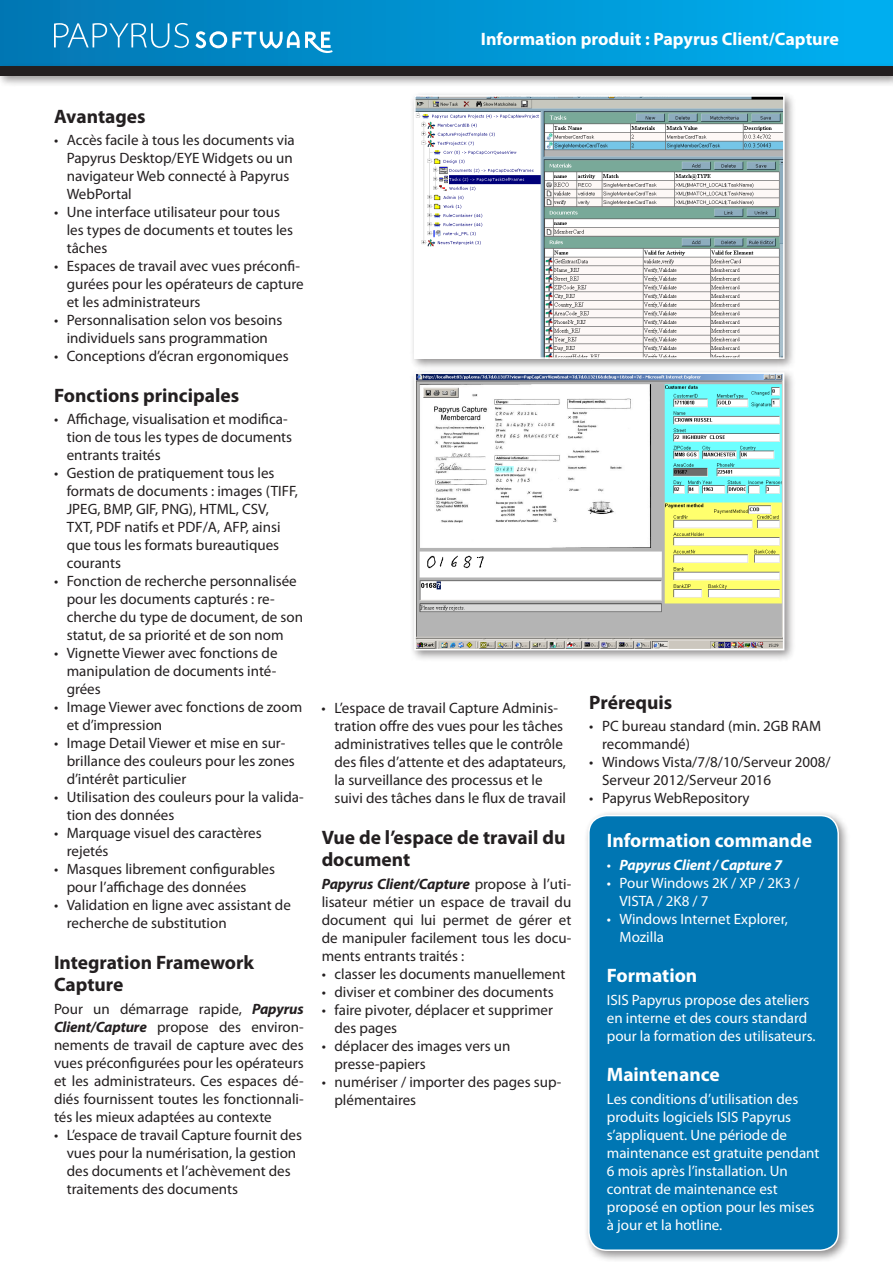
<style>
.page{position:relative;width:893px;height:1263px;background:#fff}
.page>*{position:absolute;margin:0;border:0;box-sizing:border-box;transform-origin:0 0}
.t1{font:700 19.5px/22.5px "Myriad Pro";color:#231f20}
.t2{font:700 19.5px "Myriad Pro";color:#fff}
.t3{font:700 18px "Myriad Pro";color:#fff}
.t4{font:15px/18px "Myriad Pro";color:#231f20}
.t5{font:15px/18px "Myriad Pro";color:#fff}
.t6{font:italic 700 15px "Myriad Pro";letter-spacing:-.01em;color:#fff}
.s1{font-weight:700;font-style:italic}
.s2{font-weight:400;font-style:normal}
</style>
<div class="page">
<div style="left:0;top:0;width:893px;height:71px;background:linear-gradient(to right,#0276b2,#00b0f1)"></div>
<div style="left:0;top:62px;width:893px;height:25px;background:#231f20;opacity:.5"></div>
<div style="left:0;top:67px;width:893px;height:9px;background:#231f20"></div>
<svg style="left:54px;top:23px;width:135px;height:25px;background:#3296c7"></svg>
<svg style="left:195px;top:31px;width:138px;height:23px"></svg>
<div style="left:583px;top:809px;width:267px;height:453px;background:#231f20;opacity:.5"></div>
<div style="left:589px;top:815px;width:249px;height:435px;background:#0076b3;border-radius:18px"></div>
<div style="left:588px;top:815px;width:251px;height:436px;border:2px solid #fff;border-radius:18px"></div>
<div style="left:409px;top:90px;width:386px;height:280px;background:#231f20;opacity:.5"></div>
<img style="left:417px;top:98px;width:365px;height:258px">
<div style="left:414px;top:95px;width:371px;height:264px;border:2px solid #fff"></div>
<div style="left:409px;top:367px;width:387px;height:294px;background:#231f20;opacity:.5"></div>
<img style="left:417px;top:375px;width:364px;height:272px">
<div style="left:414px;top:372px;width:370px;height:278px;border:2px solid #fff"></div>
<p class="t3" style="left:481px;top:29px;width:359px">Information produit : Papyrus Client/Capture</p>
<h1 class="t1" style="left:54px;top:105px;width:93px">Avantages</h1>
<p class="t4" style="left:67px;top:131px;width:230px;text-indent:-13px">• Accès facile à tous les documents via<br>Papyrus Desktop/EYE Widgets ou un navigateur Web connecté à Papyrus<br>WebPortal</p>
<p class="t4" style="left:67px;top:203px;width:228px;text-indent:-13px">• Une interface utilisateur pour tous les types de documents et toutes les tâches</p>
<p class="t4" style="left:67px;top:257px;width:238px;text-indent:-13px">• Espaces de travail avec vues préconfi&shy;gurées pour les opérateurs de capture et les administrateurs</p>
<p class="t4" style="left:54px;top:311px;width:230px;text-align:center">• Personnalisation selon vos besoins individuels sans programmation</p>
<p class="t4" style="left:54px;top:347px;width:236px">• Conceptions d’écran ergonomiques</p>
<h1 class="t1" style="left:54px;top:384px;width:187px">Fonctions principales</h1>
<p class="t4" style="left:67px;top:410px;width:227px;text-indent:-13px">• Affichage, visualisation et modifica&shy;tion de tous les types de documents entrants traités</p>
<p class="t4" style="left:67px;top:464px;width:233px;text-indent:-13px">• Gestion de pratiquement tous les formats de documents : images (TIFF,<br>JPEG, BMP, GIF, PNG), HTML, CSV,<br>TXT, PDF natifs et PDF/A, AFP, ainsi que tous les formats bureautiques courants</p>
<p class="t4" style="left:67px;top:572px;width:238px;text-indent:-13px">• Fonction de recherche personnalisée pour les documents capturés : re&shy;cherche du type de document, de son statut, de sa priorité et de son nom</p>
<p class="t4" style="left:67px;top:644px;width:212px;text-align:justify;text-indent:-13px">• Vignette Viewer avec fonctions de manipulation de documents inté&shy;grées</p>
<p class="t4" style="left:67px;top:698px;width:237px;text-indent:-13px">• Image Viewer avec fonctions de zoom et d’impression</p>
<p class="t4" style="left:67px;top:734px;width:230px;text-indent:-13px">• Image Detail Viewer et mise en sur&shy;brillance des couleurs pour les zones d’intérêt particulier</p>
<p class="t4" style="left:67px;top:788px;width:238px;text-indent:-13px">• Utilisation des couleurs pour la valida&shy;tion des données</p>
<p class="t4" style="left:67px;top:824px;width:196px;text-indent:-13px">• Marquage visuel des caractères rejetés</p>
<p class="t4" style="left:67px;top:860px;width:210px;text-indent:-13px">• Masques librement configurables pour l’affichage des données</p>
<p class="t4" style="left:67px;top:896px;width:226px;text-indent:-13px">• Validation en ligne avec assistant de recherche de substitution</p>
<h1 class="t1" style="left:54px;top:951px;width:202px">Integration Framework<br>Capture</h1>
<p class="t4" style="left:54px;top:1000px;width:251px;text-align:justify">Pour un démarrage rapide, <span class="s1">Papyrus Client/Capture</span> propose des environ&shy;nements de travail de capture avec des vues préconfigurées pour les opérateurs et les administrateurs. Ces espaces dé&shy;diés fournissent toutes les fonctionnali&shy;tés les mieux adaptées au contexte</p>
<p class="t4" style="left:67px;top:1126px;width:237px;text-indent:-13px">• L’espace de travail Capture fournit des vues pour la numérisation, la gestion des documents et l’achèvement des traitements des documents</p>
<p class="t4" style="left:334px;top:700px;width:233px;text-indent:-13px">• L’espace de travail Capture Adminis&shy;tration offre des vues pour les tâches administratives telles que le contrôle des files d’attente et des adaptateurs, la surveillance des processus et le suivi des tâches dans le flux de travail</p>
<h1 class="t1" style="left:322px;top:826px;width:245px">Vue de l’espace de travail du document</h1>
<p class="t4" style="left:322px;top:875px;width:251px;text-align:justify"><span class="s1">Papyrus Client/Capture</span> propose à l’uti&shy;lisateur métier un espace de travail du document qui lui permet de gérer et de manipuler facilement tous les docu&shy;ments entrants traités :</p>
<p class="t4" style="left:322px;top:965px;width:245px">• classer les documents manuellement</p>
<p class="t4" style="left:322px;top:983px;width:233px">• diviser et combiner des documents</p>
<p class="t4" style="left:334px;top:1001px;width:220px;text-indent:-13px">• faire pivoter, déplacer et supprimer des pages</p>
<p class="t4" style="left:334px;top:1037px;width:178px;text-indent:-13px">• déplacer des images vers un presse-papiers</p>
<p class="t4" style="left:334px;top:1073px;width:228px;text-indent:-13px">• numériser / importer des pages sup&shy;plémentaires</p>
<h1 class="t1" style="left:589px;top:691px;width:85px">Prérequis</h1>
<p class="t4" style="left:602px;top:718px;width:221px;text-indent:-13px">• PC bureau standard (min. 2GB RAM recommandé)</p>
<p class="t4" style="left:602px;top:754px;width:230px;text-indent:-13px">• Windows Vista/7/8/10/Serveur 2008/<br>Serveur 2012/Serveur 2016</p>
<p class="t4" style="left:589px;top:790px;width:162px">• Papyrus WebRepository</p>
<h1 class="t2" style="left:607px;top:830px;width:207px">Information commande</h1>
<p class="t6" style="left:607px;top:857px;width:177px"><span class="s2">•</span> Papyrus Client / Capture 7</p>
<p class="t5" style="left:620px;top:874px;width:181px;text-indent:-13px">• Pour Windows 2K / XP / 2K3 /<br>VISTA / 2K8 / 7</p>
<p class="t5" style="left:620px;top:910px;width:170px;text-indent:-13px">• Windows Internet Explorer,<br>Mozilla</p>
<h1 class="t2" style="left:607px;top:965px;width:92px">Formation</h1>
<p class="t5" style="left:607px;top:991px;width:210px">ISIS Papyrus propose des ateliers en interne et des cours standard pour la formation des utilisateurs.</p>
<h1 class="t2" style="left:607px;top:1064px;width:114px">Maintenance</h1>
<p class="t5" style="left:607px;top:1090px;width:214px">Les conditions d’utilisation des produits logiciels ISIS Papyrus s’appliquent. Une période de maintenance est gratuite pendant<br>6 mois après l’installation. Un contrat de maintenance est proposé en option pour les mises à jour et la hotline.</p>
</div>
